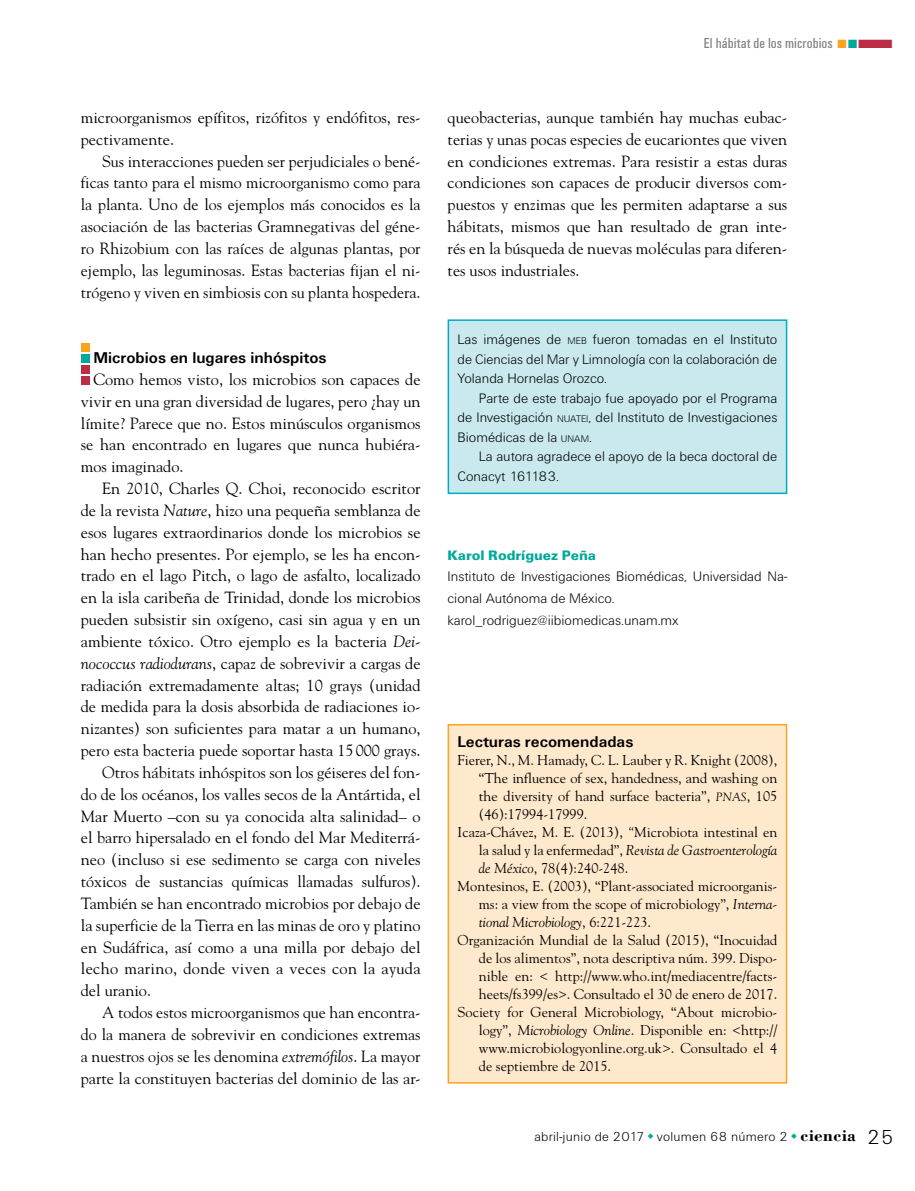
<style>
.page{position:relative;width:915px;height:1191px;background:#fff}
.page>*{position:absolute;margin:0;border:0;box-sizing:border-box;transform-origin:0 0}
.t1{font:16.2px/21.9px "Goudy";color:#000;text-align:justify}
.t2{font:700 16.2px "Unitus T";color:#000}
.t3{font:16.2px "Goudy";letter-spacing:.02em;color:#000}
.t4{font:condensed 15px "Unitus T";letter-spacing:.005em;color:#808285}
.t5{font:14.25px "Goudy";color:#000}
.t6{font:300 14.25px/19.5px "Unitus T";color:#000}
.t7{font:italic 14.25px "Goudy";color:#000}
.t8{font:900 14.25px "Unitus T";color:#00a99b}
.t9{font:300 13.5px "Unitus T";letter-spacing:.02em;color:#000}
.s1{font-style:italic}
.s2{color:#faa41d}
.s3{color:#00a99b}
.s4{color:#bb2d45}
.s5{font-size:10.05px}
.s6{font-style:italic;font-size:12px}
.s7{font-style:normal}
.s8{font-family:"Bodoni";font-weight:700;font-size:17.25px}
.s9{font-size:21px}
</style>
<div class="page">
<div style="left:81px;top:376px;width:8px;height:9px;background:#bb2d45"></div>
<div style="left:81px;top:365px;width:8px;height:9px;background:#bb2d45"></div>
<div style="left:81px;top:354px;width:8px;height:8px;background:#00a99b"></div>
<div style="left:81px;top:343px;width:8px;height:8px;background:#faa41d"></div>
<div style="left:448px;top:724px;width:338px;height:358px;background:#ffe9cd"></div>
<div style="left:447px;top:724px;width:340px;height:359px;border:2px solid #faa41d"></div>
<div style="left:448px;top:320px;width:338px;height:173px;background:#c9e9ef"></div>
<div style="left:447px;top:319px;width:340px;height:175px;border:2px solid #00acc3"></div>
<p class="t1" style="left:81px;top:106px;width:341px">microorganismos epífitos, rizófitos y endófitos, res&shy;pectivamente.</p>
<p class="t1" style="left:81px;top:149px;width:341px;text-indent:21px">Sus interacciones pueden ser perjudiciales o bené&shy;ficas tanto para el mismo microorganismo como para la planta. Uno de los ejemplos más conocidos es la asociación de las bacterias Gramnegativas del géne&shy;ro Rhizobium con las raíces de algunas plantas, por ejemplo, las leguminosas. Estas bacterias fijan el ni&shy;trógeno y viven en simbiosis con su planta hospedera.</p>
<p class="t2" style="left:93px;top:348px;width:235px">Microbios en lugares inhóspitos</p>
<p class="t1" style="left:81px;top:368px;width:341px;text-indent:13px">Como hemos visto, los microbios son capaces de vivir en una gran diversidad de lugares, pero ¿hay un límite? Parece que no. Estos minúsculos organismos se han encontrado en lugares que nunca hubiéra&shy;mos imaginado.</p>
<p class="t1" style="left:102px;top:477px;width:320px">En 2010, Charles Q. Choi, reconocido escritor</p>
<p class="t1" style="left:81px;top:499px;width:341px">de la revista <span class="s1">Nature</span>, hizo una pequeña semblanza de</p>
<p class="t1" style="left:81px;top:520px;width:341px">esos lugares extraordinarios donde los microbios se</p>
<p class="t1" style="left:81px;top:542px;width:341px">han hecho presentes. Por ejemplo, se les ha encon-</p>
<p class="t1" style="left:81px;top:564px;width:341px">trado en el lago Pitch, o lago de asfalto, localizado</p>
<p class="t1" style="left:81px;top:586px;width:341px">en la isla caribeña de Trinidad, donde los microbios</p>
<p class="t1" style="left:81px;top:608px;width:341px">pueden subsistir sin oxígeno, casi sin agua y en un</p>
<p class="t1" style="left:81px;top:630px;width:341px">ambiente tóxico. Otro ejemplo es la bacteria <span class="s1">Dei-</span></p>
<p class="t1" style="left:81px;top:651px;width:341px"><span class="s1">nococcus radiodurans</span>, capaz de sobrevivir a cargas de</p>
<p class="t1" style="left:81px;top:673px;width:341px">radiación extremadamente altas; 10 grays (unidad</p>
<p class="t1" style="left:81px;top:695px;width:341px">de medida para la dosis absorbida de radiaciones io-</p>
<p class="t1" style="left:81px;top:717px;width:341px">nizantes) son suficientes para matar a un humano,</p>
<p class="t1" style="left:81px;top:739px;width:341px">pero esta bacteria puede soportar hasta 15000 grays.</p>
<p class="t1" style="left:102px;top:761px;width:320px">Otros hábitats inhóspitos son los géiseres del fon-</p>
<p class="t1" style="left:81px;top:782px;width:341px">do de los océanos, los valles secos de la Antártida, el</p>
<p class="t1" style="left:81px;top:804px;width:341px">Mar Muerto –con su ya conocida alta salinidad– o</p>
<p class="t1" style="left:81px;top:826px;width:341px">el barro hipersalado en el fondo del Mar Mediterrá-</p>
<p class="t1" style="left:81px;top:848px;width:341px">neo (incluso si ese sedimento se carga con niveles</p>
<p class="t1" style="left:81px;top:870px;width:341px">tóxicos de sustancias químicas llamadas sulfuros).</p>
<p class="t1" style="left:81px;top:892px;width:341px">También se han encontrado microbios por debajo de</p>
<p class="t1" style="left:81px;top:913px;width:341px">la superficie de la Tierra en las minas de oro y platino</p>
<p class="t1" style="left:81px;top:935px;width:341px">en Sudáfrica, así como a una milla por debajo del</p>
<p class="t3" style="left:81px;top:958px;width:341px">lecho marino, donde viven a veces con la ayuda</p>
<p class="t1" style="left:81px;top:979px;width:72px">del uranio.</p>
<p class="t1" style="left:102px;top:1001px;width:320px">A todos estos microorganismos que han encontra-</p>
<p class="t1" style="left:81px;top:1022px;width:341px">do la manera de sobrevivir en condiciones extremas</p>
<p class="t1" style="left:81px;top:1044px;width:341px">a nuestros ojos se les denomina <span class="s1">extremófilos</span>. La mayor</p>
<p class="t1" style="left:81px;top:1066px;width:341px">parte la constituyen bacterias del dominio de las ar-</p>
<p class="t4" style="left:703px;top:34px;width:191px">El hábitat de los microbios <span class="s2">■</span><span class="s3">■</span><span class="s4">■</span></p>
<p class="t1" style="left:447px;top:106px;width:341px">queobacterias, aunque también hay muchas eubac&shy;terias y unas pocas especies de eucariontes que viven en condiciones extremas. Para resistir a estas duras condiciones son capaces de producir diversos com&shy;puestos y enzimas que les permiten adaptarse a sus hábitats, mismos que han resultado de gran inte&shy;rés en la búsqueda de nuevas moléculas para diferen&shy;tes usos industriales.</p>
<p class="t6" style="left:457px;top:329px;width:321px;text-align:justify">Las imágenes de <span class="s5">MEB</span> fueron tomadas en el Instituto de Ciencias del Mar y Limnología con la colaboración de Yolanda Hornelas Orozco.</p>
<p class="t6" style="left:457px;top:388px;width:321px;text-align:justify;text-indent:21px">Parte de este trabajo fue apoyado por el Programa de Investigación <span class="s5">NUATEI</span>, del Instituto de Investigaciones Biomédicas de la <span class="s5">UNAM</span>.</p>
<p class="t6" style="left:457px;top:446px;width:321px;text-indent:21px">La autora agradece el apoyo de la beca doctoral de<br>Conacyt 161183.</p>
<p class="t8" style="left:447px;top:546px;width:150px">Karol Rodríguez Peña</p>
<p class="t6" style="left:447px;top:565px;width:341px;line-height:21.9px">Instituto de Investigaciones Biomédicas, Universidad Na&shy;cional Autónoma de México. karol_rodriguez@iibiomedicas.unam.mx</p>
<p class="t2" style="left:457px;top:732px;width:177px">Lecturas recomendadas</p>
<p class="t5" style="left:457px;top:751px;width:321px">Fierer, N., M. Hamady, C. L. Lauber y R. Knight (2008),</p>
<p class="t5" style="left:478px;top:769px;width:300px">“The influence of sex, handedness, and washing on</p>
<p class="t5" style="left:478px;top:787px;width:300px">the diversity of hand surface bacteria”, <span class="s6">PNAS</span>, 105</p>
<p class="t5" style="left:478px;top:805px;width:110px">(46):17994-17999.</p>
<p class="t5" style="left:457px;top:823px;width:321px">Icaza-Chávez, M. E. (2013), <span class="s1">“</span>Microbiota intestinal en</p>
<p class="t7" style="left:478px;top:841px;width:300px"><span class="s7">la salud y la enfermedad”,</span> Revista de Gastroenterología</p>
<p class="t5" style="left:478px;top:859px;width:151px"><span class="s1">de México</span>, 78(4):240-248.</p>
<p class="t5" style="left:457px;top:877px;width:321px">Montesinos, E. (2003), “Plant-associated microorganis-</p>
<p class="t5" style="left:478px;top:895px;width:300px">ms: a view from the scope of microbiology”, <span class="s1">Interna-</span></p>
<p class="t7" style="left:478px;top:913px;width:174px">tional Microbiology<span class="s7">, 6:221-223.</span></p>
<p class="t5" style="left:457px;top:931px;width:321px">Organización Mundial de la Salud (2015), “Inocuidad</p>
<p class="t5" style="left:478px;top:949px;width:300px">de los alimentos”, nota descriptiva núm. 399. Dispo-</p>
<p class="t5" style="left:478px;top:967px;width:300px">nible en: &lt; http://www.who.int/mediacentre/facts-</p>
<p class="t5" style="left:478px;top:985px;width:300px">heets/fs399/es&gt;. Consultado el 30 de enero de 2017.</p>
<p class="t5" style="left:457px;top:1003px;width:321px">Society for General Microbiology, “About microbio-</p>
<p class="t5" style="left:478px;top:1021px;width:300px">logy”, <span class="s1">Microbiology Online</span>. Disponible en: &lt;http://</p>
<p class="t5" style="left:478px;top:1039px;width:300px">www.microbiologyonline.org.uk&gt;. Consultado el 4</p>
<p class="t5" style="left:478px;top:1057px;width:134px">de septiembre de 2015.</p>
<p class="t9" style="left:534px;top:1128px;width:361px">abril-junio de 2017 volumen 68 número 2 <span class="s8">ciencia</span> <span class="s9">25</span></p>
</div>
